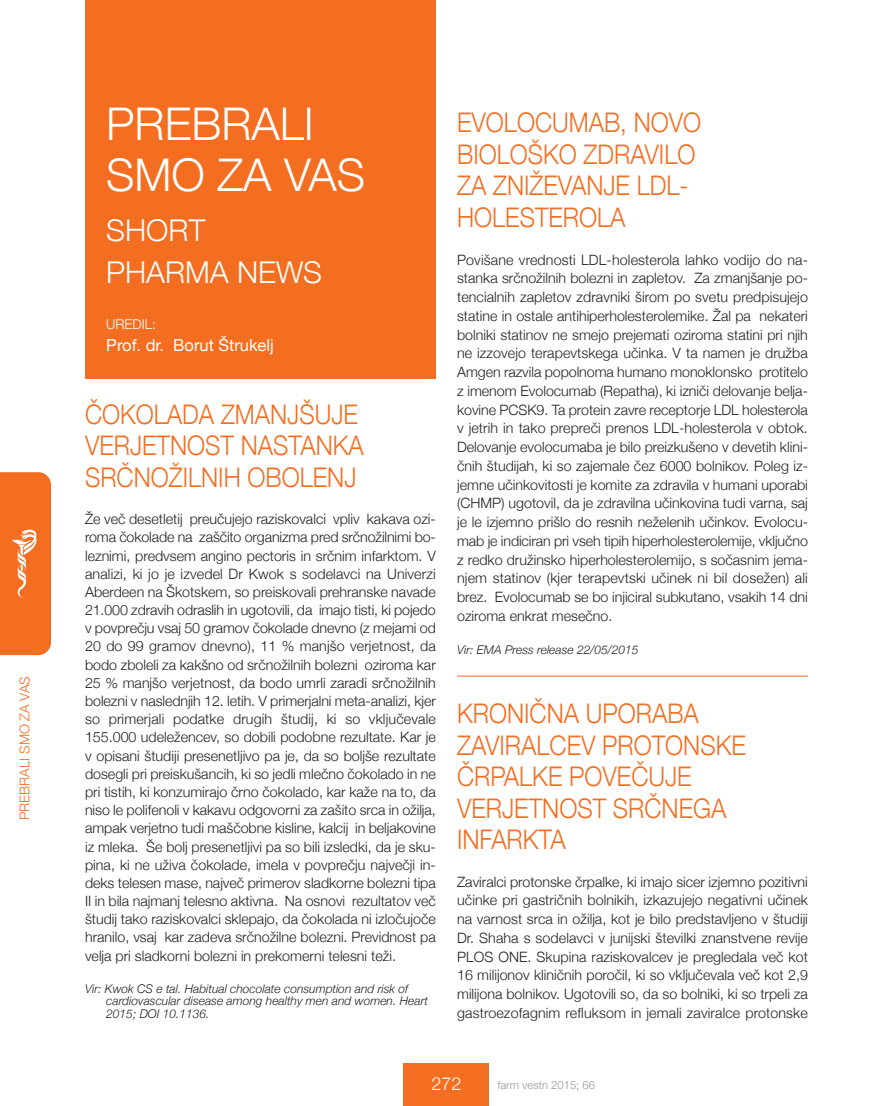
<style>
.page{position:relative;width:893px;height:1106px;background:#fff}
.page>*{position:absolute;margin:0;border:0;box-sizing:border-box;transform-origin:0 0}
.t1{font:300 45px/51px "Helvetica Neue";color:#fff}
.t2{font:300 30px/42.5px "Helvetica Neue";color:#fff}
.t3{font:300 27px/31.5px "Helvetica Neue";color:#f36e21;scale:.9 1}
.t4{font:300 18px "Helvetica Neue";color:#fff}
.t5{font:16.5px "Helvetica Neue";color:#fff}
.t6{font:300 14.25px/18.8px "Helvetica Neue";color:#231f20;text-align:justify}
.t7{font:300 13.5px "Helvetica Neue";color:#f36e21}
.t8{font:300 13.5px "Helvetica Neue";color:#fff}
.t9{font:italic 300 12px/12.9px "Helvetica Neue";color:#231f20}
.t10{font:300 11.25px "Helvetica Neue";color:#939598}
</style>
<div class="page">
<div style="left:404px;top:1063px;width:85px;height:43px;background:#f36e21"></div>
<svg style="left:0;top:472px;width:51px;height:183px"></svg>
<div style="left:85px;top:0;width:351px;height:378px;background:#f36e21"></div>
<hr style="left:457px;top:675px;width:351px;height:1px;background:#f36e21">
<p class="t7" style="left:16px;top:820px;width:145px;rotate:-90deg">PREBRALI SMO ZA VAS</p>
<h1 class="t1" style="left:106px;top:98px;width:260px">PREBRALI<br>SMO ZA VAS</h1>
<h2 class="t2" style="left:106px;top:208px;width:217px">SHORT<br>PHARMA NEWS</h2>
<p class="t8" style="left:106px;top:316px;width:51px">UREDIL:</p>
<p class="t5" style="left:106px;top:335px;width:169px">Prof. dr. Borut Štrukelj</p>
<h3 class="t3" style="left:85px;top:397px;width:311px">ČOKOLADA ZMANJŠUJE<br>VERJETNOST NASTANKA<br>SRČNOžILNIH OBOLENJ</h3>
<p class="t6" style="left:85px;top:509px;width:352px;line-height:18.1px">že več desetletij preučujejo raziskovalci vpliv kakava ozi&shy;roma čokolade na zaščito organizma pred srčnožilnimi bo&shy;leznimi, predvsem angino pectoris in srčnim infarktom. V analizi, ki jo je izvedel Dr Kwok s sodelavci na Univerzi Aberdeen na Škotskem, so preiskovali prehranske navade 21.000 zdravih odraslih in ugotovili, da imajo tisti, ki pojedo v povprečju vsaj 50 gramov čokolade dnevno (z mejami od 20 do 99 gramov dnevno), 11 % manjšo verjetnost, da bodo zboleli za kakšno od srčnožilnih bolezni oziroma kar 25 % manjšo verjetnost, da bodo umrli zaradi srčnožilnih bolezni v naslednjih 12. letih. V primerjalni meta-analizi, kjer so primerjali podatke drugih študij, ki so vključevale 155.000 udeležencev, so dobili podobne rezultate. Kar je v opisani študiji presenetljivo pa je, da so boljše rezultate dosegli pri preiskušancih, ki so jedli mlečno čokolado in ne pri tistih, ki konzumirajo črno čokolado, kar kaže na to, da niso le polifenoli v kakavu odgovorni za zašito srca in ožilja, ampak verjetno tudi maščobne kisline, kalcij in beljakovine iz mleka. Še bolj presenetljivi pa so bili izsledki, da je sku&shy;pina, ki ne uživa čokolade, imela v povprečju največji in&shy;deks telesen mase, največ primerov sladkorne bolezni tipa II in bila najmanj telesno aktivna. Na osnovi rezultatov več študij tako raziskovalci sklepajo, da čokolada ni izločujoče hranilo, vsaj kar zadeva srčnožilne bolezni. Previdnost pa velja pri sladkorni bolezni in prekomerni telesni teži.</p>
<p class="t9" style="left:106px;top:981px;width:323px;text-indent:-21px">Vir: Kwok CS e tal. Habitual chocolate consumption and risk of cardiovascular disease among healthy men and women. Heart<br>2015; DOI 10.1136.</p>
<h3 class="t3" style="left:457px;top:106px;width:273px">EVOLOCUMAB, NOVO<br>BIOLOŠKO ZDRAVILO<br>ZA ZNIžEVANJE LDL-<br>HOLESTEROLA</h3>
<p class="t6" style="left:457px;top:250px;width:352px">Povišane vrednosti LDL-holesterola lahko vodijo do na&shy;stanka srčnožilnih bolezni in zapletov. Za zmanjšanje po&shy;tencialnih zapletov zdravniki širom po svetu predpisujejo statine in ostale antihiperholesterolemike. žal pa nekateri bolniki statinov ne smejo prejemati oziroma statini pri njih ne izzovejo terapevtskega učinka. V ta namen je družba Amgen razvila popolnoma humano monoklonsko protitelo z imenom Evolocumab (Repatha), ki izniči delovanje belja&shy;kovine PCSK9. Ta protein zavre receptorje LDL holesterola v jetrih in tako prepreči prenos LDL-holesterola v obtok.<br>Delovanje evolocumaba je bilo preizkušeno v devetih klini&shy;čnih študijah, ki so zajemale čez 6000 bolnikov. Poleg iz&shy;jemne učinkovitosti je komite za zdravila v humani uporabi (CHMP) ugotovil, da je zdravilna učinkovina tudi varna, saj je le izjemno prišlo do resnih neželenih učinkov. Evolocu&shy;mab je indiciran pri vseh tipih hiperholesterolemije, vključno z redko družinsko hiperholesterolemijo, s sočasnim jema&shy;njem statinov (kjer terapevtski učinek ni bil dosežen) ali brez. Evolocumab se bo injiciral subkutano, vsakih 14 dni oziroma enkrat mesečno.</p>
<p class="t9" style="left:457px;top:643px;width:183px">Vir: EMA Press release 22/05/2015</p>
<h3 class="t3" style="left:457px;top:697px;width:322px">KRONIČNA UPORABA<br>ZAVIRALCEV PROTONSKE<br>ČRPALKE POVEČUJE<br>VERJETNOST SRČNEGA<br>INFARKTA</h3>
<p class="t6" style="left:457px;top:871px;width:352px">Zaviralci protonske črpalke, ki imajo sicer izjemno pozitivni učinke pri gastričnih bolnikih, izkazujejo negativni učinek na varnost srca in ožilja, kot je bilo predstavljeno v študiji Dr. Shaha s sodelavci v junijski številki znanstvene revije PLOS ONE. Skupina raziskovalcev je pregledala več kot 16 milijonov kliničnih poročil, ki so vključevala več kot 2,9 milijona bolnikov. Ugotovili so, da so bolniki, ki so trpeli za gastroezofagnim refluksom in jemali zaviralce protonske</p>
<p class="t4" style="left:431px;top:1072px;width:32px">272</p>
<p class="t10" style="left:497px;top:1078px;width:99px">farm vestn 2015; 66</p>
</div>
